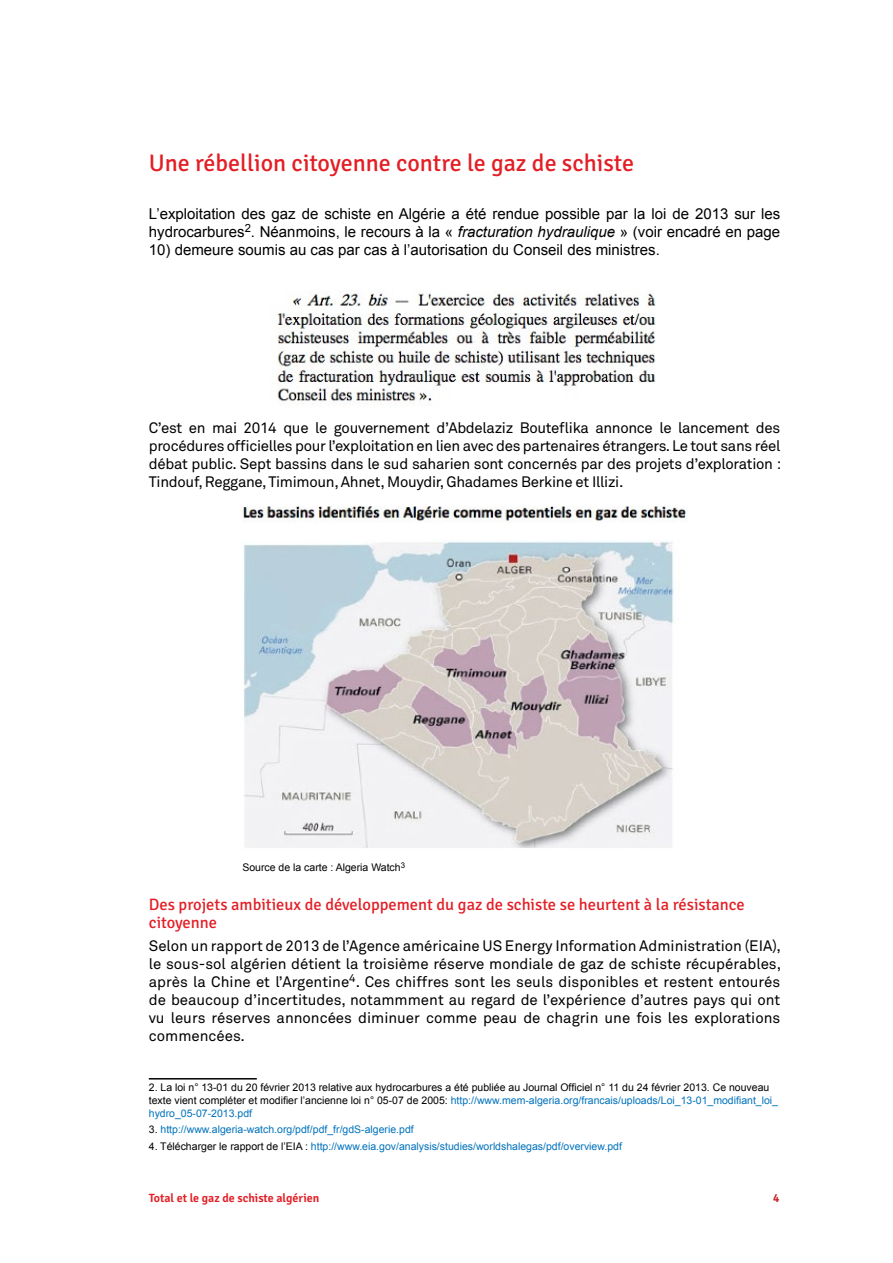
<style>
.page{position:relative;width:893px;height:1263px;background:#fff}
.page>*{position:absolute;margin:0;border:0;box-sizing:border-box;transform-origin:0 0}
.t1{font:24px "Signika";color:#e31e25}
.t2{font:16.5px/18px "Signika";color:#e31e25}
.t3{font:15px/18px "Akkurat Std";letter-spacing:-.015em;color:#000;text-align:justify}
.t4{font:15px/18px "Arial";color:#000}
.t5{font:600 12px "Signika";color:#e31e25}
.t6{font:600 12px "Signika";color:#c61d23}
.t7{font:10.5px/12.6px "Arial";color:#000}
.t8{font:10.5px "Arial";color:#0072bc}
.s1{font-style:italic}
.s2{color:#0072bc}
.s3{color:#000}
</style>
<div class="page">
<img style="left:277px;top:290px;width:379px;height:116px">
<img style="left:242px;top:506px;width:445px;height:342px">
<hr style="left:149px;top:1078px;width:108px;height:1px;background:#000">
<h1 class="t1" style="left:149px;top:150px;width:487px">Une rébellion citoyenne contre le gaz de schiste</h1>
<p class="t4" style="left:149px;top:205px;width:633px">L’exploitation des gaz de schiste en Algérie a été rendue possible par la loi de 2013 sur les hydrocarbures<sup>2</sup>. Néanmoins, le recours à la « <span class="s1">fracturation hydraulique</span> » (voir encadré en page</p>
<p class="t4" style="left:149px;top:241px;width:513px">10) demeure soumis au cas par cas à l’autorisation du Conseil des ministres.</p>
<p class="t3" style="left:149px;top:419px;width:634px">C’est en mai 2014 que le gouvernement d’Abdelaziz Bouteflika annonce le lancement des procédures officielles pour l’exploitation en lien avec des partenaires étrangers. Le tout sans réel débat public. Sept bassins dans le sud saharien sont concernés par des projets d’exploration :<br>Tindouf, Reggane, Timimoun, Ahnet, Mouydir, Ghadames Berkine et Illizi.</p>
<p class="t7" style="left:242px;top:861px;width:164px">Source de la carte : Algeria Watch<sup>3</sup></p>
<p class="t2" style="left:149px;top:896px;width:597px">Des projets ambitieux de développement du gaz de schiste se heurtent à la résistance citoyenne</p>
<p class="t3" style="left:149px;top:936px;width:634px">Selon un rapport de 2013 de l’Agence américaine US Energy Information Administration (EIA), le sous-sol algérien détient la troisième réserve mondiale de gaz de schiste récupérables, après la Chine et l’Argentine<sup>4</sup>. Ces chiffres sont les seuls disponibles et restent entourés de beaucoup d’incertitudes, notammment au regard de l’expérience d’autres pays qui ont vu leurs réserves annoncées diminuer comme peau de chagrin une fois les explorations commencées.</p>
<p class="t7" style="left:149px;top:1081px;width:631px">2. La loi n° 13-01 du 20 février 2013 relative aux hydrocarbures a été publiée au Journal Officiel n° 11 du 24 février 2013. Ce nouveau texte vient compléter et modifier l’ancienne loi n° 05-07 de 2005: <span class="s2">http://www.mem-algeria.org/francais/uploads/Loi_13-01_modifiant_loi_ hydro_05-07-2013.pdf</span></p>
<p class="t8" style="left:149px;top:1122px;width:266px"><span class="s3">3.</span> http://www.algeria-watch.org/pdf/pdf_fr/gdS-algerie.pdf</p>
<p class="t8" style="left:149px;top:1139px;width:475px"><span class="s3">4. Télécharger le rapport de l’EIA :</span> http://www.eia.gov/analysis/studies/worldshalegas/pdf/overview.pdf</p>
<p class="t5" style="left:149px;top:1191px;width:172px">Total et le gaz de schiste algérien</p>
<p class="t6" style="left:773px;top:1191px;width:8px">4</p>
</div>
